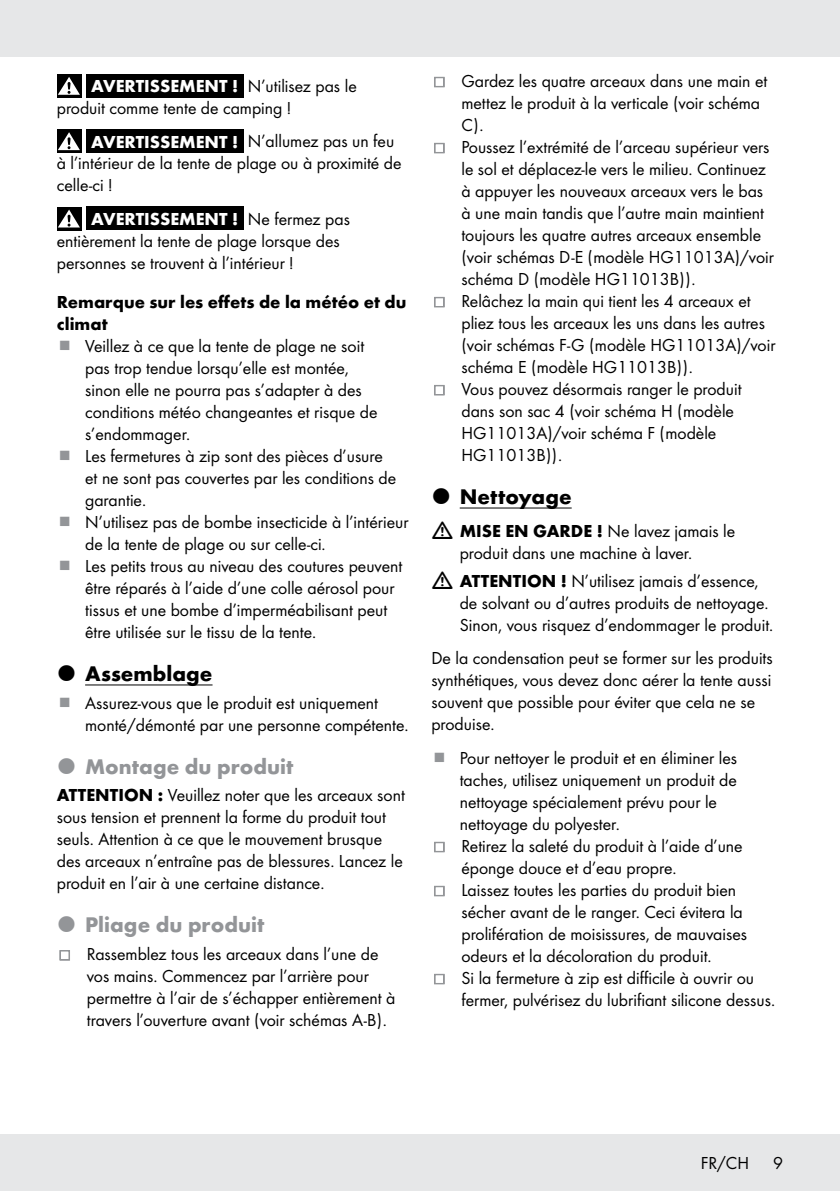
<style>
.page{position:relative;width:840px;height:1191px;background:#fff}
.page>*{position:absolute;margin:0;border:0;box-sizing:border-box;transform-origin:0 0}
.t1{font:700 22px "Futura";color:#939598}
.t2{font:700 22px "Futura";letter-spacing:.005em;color:#000}
.t3{font:18px/22px "Futura Boo";color:#000}
.t4{font:700 18px/22px "Futura";color:#000}
.t5{font:700 18px "Futura";color:#fff}
.s1{font-family:"Futura";font-weight:700;color:#fff}
.s2{font-family:"Futura Boo";font-weight:400;color:#000}
.s3{font-family:"Futura";font-weight:700}
</style>
<div class="page">
<div style="left:0;top:1134px;width:839px;height:57px;background:#e6e7e8"></div>
<div style="left:0;top:0;width:839px;height:57px;background:#e6e7e8"></div>
<hr style="left:85px;top:684px;width:127px;height:1px;background:#000">
<div style="left:57px;top:74px;width:24px;height:24px;background:#000"></div>
<svg style="left:58px;top:77px;width:22px;height:18px"></svg>
<div style="left:86px;top:74px;width:157px;height:23px;background:#000"></div>
<div style="left:57px;top:129px;width:24px;height:24px;background:linear-gradient(to right,#000,#000)"></div>
<svg style="left:58px;top:132px;width:22px;height:18px"></svg>
<div style="left:86px;top:129px;width:157px;height:24px;background:#000"></div>
<svg style="left:57px;top:207px;width:24px;height:23px"></svg>
<svg style="left:58px;top:209px;width:22px;height:18px"></svg>
<div style="left:86px;top:206px;width:157px;height:24px;background:#000"></div>
<hr style="left:459px;top:507px;width:112px;height:1px;background:#000">
<p class="t3" style="left:57px;top:74px;width:301px;text-indent:34px"><span class="s1">AVERTISSEMENT !</span> N’utilisez pas le produit comme tente de camping !</p>
<p class="t3" style="left:57px;top:129px;width:346px;text-indent:34px"><span class="s1">AVERTISSEMENT !</span> N’allumez pas un feu à l’intérieur de la tente de plage ou à proximité de celle-ci !</p>
<p class="t5" style="left:91px;top:206px;width:260px">AVERTISSEMENT ! <span class="s2">Ne fermez pas</span></p>
<p class="t3" style="left:57px;top:229px;width:284px">entièrement la tente de plage lorsque des personnes se trouvent à l’intérieur !</p>
<p class="t4" style="left:57px;top:289px;width:351px">Remarque sur les effets de la météo et du climat</p>
<p class="t3" style="left:85px;top:334px;width:325px">Veillez à ce que la tente de plage ne soit<br>pas trop tendue lorsqu’elle est montée,<br>sinon elle ne pourra pas s’adapter à des conditions météo changeantes et risque de s’endommager.<br>Les fermetures à zip sont des pièces d’usure<br>et ne sont pas couvertes par les conditions de garantie.<br>N’utilisez pas de bombe insecticide à l’intérieur de la tente de plage ou sur celle-ci.<br>Les petits trous au niveau des coutures peuvent être réparés à l’aide d’une colle aérosol pour tissus et une bombe d’imperméabilisant peut être utilisée sur le tissu de la tente.</p>
<p class="t2" style="left:85px;top:657px;width:129px">Assemblage</p>
<p class="t3" style="left:85px;top:690px;width:325px">Assurez-vous que le produit est uniquement monté/démonté par une personne compétente.</p>
<p class="t1" style="left:85px;top:750px;width:210px">Montage du produit</p>
<p class="t3" style="left:57px;top:783px;width:349px"><span class="s3">ATTENTION :</span> Veuillez noter que les arceaux sont sous tension et prennent la forme du produit tout seuls. Attention à ce que le mouvement brusque des arceaux n’entraîne pas de blessures. Lancez le produit en l’air à une certaine distance.</p>
<p class="t1" style="left:85px;top:909px;width:181px">Pliage du produit</p>
<p class="t3" style="left:87px;top:942px;width:310px">Rassemblez tous les arceaux dans l’une de vos mains. Commencez par l’arrière pour permettre à l’air de s’échapper entièrement à travers l’ouverture avant (voir schémas A-B).</p>
<p class="t3" style="left:461px;top:69px;width:315px">Gardez les quatre arceaux dans une main et mettez le produit à la verticale (voir schéma C).<br>Poussez l’extrémité de l’arceau supérieur vers le sol et déplacez-le vers le milieu. Continuez à appuyer les nouveaux arceaux vers le bas à une main tandis que l’autre main maintient toujours les quatre autres arceaux ensemble (voir schémas D-E (modèle HG11013A)/voir schéma D (modèle HG11013B)).<br>Relâchez la main qui tient les 4 arceaux et pliez tous les arceaux les uns dans les autres (voir schémas F-G (modèle HG11013A)/voir schéma E (modèle HG11013B)).<br>Vous pouvez désormais ranger le produit dans son sac 4 (voir schéma H (modèle HG11013A)/voir schéma F (modèle HG11013B)).</p>
<p class="t2" style="left:459px;top:480px;width:113px">Nettoyage</p>
<p class="t3" style="left:459px;top:519px;width:277px"><span class="s3">MISE EN GARDE !</span> Ne lavez jamais le produit dans une machine à laver.</p>
<p class="t3" style="left:459px;top:569px;width:315px"><span class="s3">ATTENTION !</span> N’utilisez jamais d’essence, de solvant ou d’autres produits de nettoyage.<br>Sinon, vous risquez d’endommager le produit.</p>
<p class="t3" style="left:431px;top:646px;width:343px">De la condensation peut se former sur les produits synthétiques, vous devez donc aérer la tente aussi souvent que possible pour éviter que cela ne se produise.</p>
<p class="t3" style="left:459px;top:746px;width:317px">Pour nettoyer le produit et en éliminer les taches, utilisez uniquement un produit de nettoyage spécialement prévu pour le nettoyage du polyester.<br>Retirez la saleté du produit à l’aide d’une éponge douce et d’eau propre.<br>Laissez toutes les parties du produit bien sécher avant de le ranger. Ceci évitera la prolifération de moisissures, de mauvaises odeurs et la décoloration du produit.<br>Si la fermeture à zip est difficile à ouvrir ou fermer, pulvérisez du lubrifiant silicone dessus.</p>
<p class="t3" style="left:700px;top:1151px;width:50px">FR/CH</p>
<p class="t3" style="left:772px;top:1151px;width:11px">9</p>
</div>
